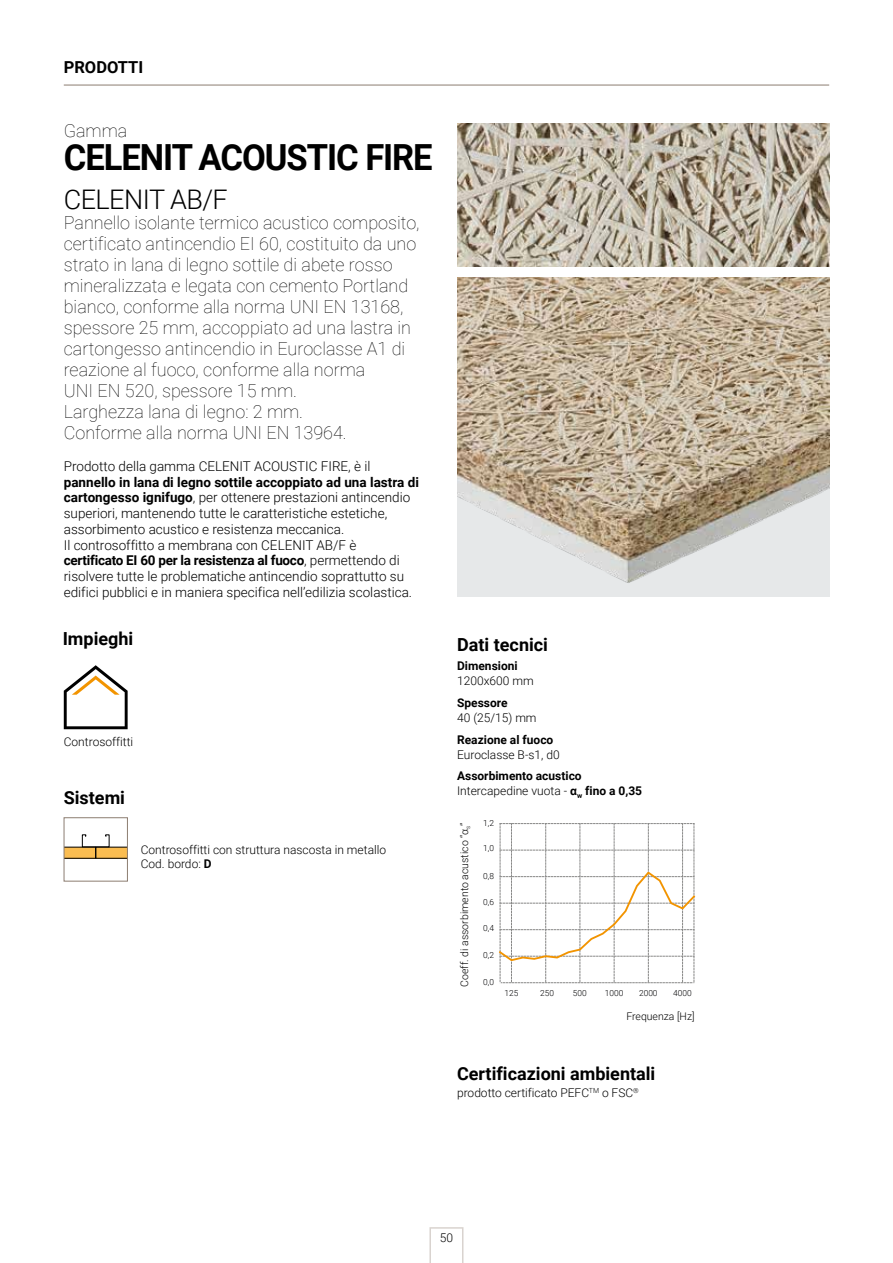
<style>
.page{position:relative;width:893px;height:1263px;background:#fff}
.page>*{position:absolute;margin:0;border:0;box-sizing:border-box;transform-origin:0 0}
.t1{font:700 36px "Roboto";letter-spacing:-.03em;color:#000;scale:.96 1}
.t2{font:300 27px "Roboto";letter-spacing:-.02em;color:#000}
.t3{font:100 18px/21px "Roboto";color:#000}
.t4{font:700 18px "Roboto";color:#000}
.t5{font:700 16.5px "Roboto";color:#000}
.t6{font:300 13.5px/15.8px "Roboto";color:#000}
.t7{font:300 12px/13.5px "Roboto";color:#000}
.t8{font:700 12px/15px "Roboto";color:#000}
.t9{font:300 10.5px "Roboto";color:#000}
.t10{font:300 8.4px "Roboto";color:#020203}
.s1{font-weight:700}
.s2{font-weight:300}
</style>
<div class="page">
<svg style="left:66px;top:834px;width:60px;height:25px"></svg>
<div style="left:64px;top:817px;width:64px;height:64px;border:1px solid #8c7d71"></div>
<img style="left:457px;top:123px;width:372px;height:144px">
<img style="left:457px;top:278px;width:372px;height:318px">
<svg style="left:498px;top:823px;width:198px;height:161px"></svg>
<svg style="left:64px;top:665px;width:64px;height:64px"></svg>
<svg style="left:429px;top:1227px;width:34px;height:36px"></svg>
<hr style="left:64px;top:85px;width:765px;height:1px;background:#8c7d71">
<p class="t5" style="left:64px;top:55px;width:81px">PRODOTTI</p>
<h3 class="t3" style="left:64px;top:119px;width:65px">Gamma</h3>
<h1 class="t1" style="left:64px;top:132px;width:386px">CELENIT ACOUSTIC FIRE</h1>
<h2 class="t2" style="left:64px;top:181px;width:165px">CELENIT AB/F</h2>
<p class="t3" style="left:64px;top:212px;width:357px">Pannello isolante termico acustico composito, certificato antincendio EI 60, costituito da uno strato in lana di legno sottile di abete rosso mineralizzata e legata con cemento Portland bianco, conforme alla norma UNI EN 13168, spessore 25 mm, accoppiato ad una lastra in cartongesso antincendio in Euroclasse A1 di reazione al fuoco, conforme alla norma<br>UNI EN 520, spessore 15 mm.<br>Larghezza lana di legno: 2 mm.<br>Conforme alla norma UNI EN 13964.</p>
<p class="t6" style="left:64px;top:458px;width:308px">Prodotto della gamma CELENIT ACOUSTIC FIRE, è il</p>
<p class="t6" style="left:64px;top:473px;width:357px"><span class="s1">pannello in lana di legno sottile accoppiato ad una lastra di cartongesso ignifugo</span>, per ottenere prestazioni antincendio superiori, mantenendo tutte le caratteristiche estetiche, assorbimento acustico e resistenza meccanica.<br>Il controsoffitto a membrana con CELENIT AB/F è <span class="s1">certificato EI 60 per la resistenza al fuoco</span>, permettendo di risolvere tutte le problematiche antincendio soprattutto su edifici pubblici e in maniera specifica nell’edilizia scolastica.</p>
<h3 class="t4" style="left:63px;top:626px;width:72px">Impieghi</h3>
<p class="t7" style="left:64px;top:734px;width:71px">Controsoffitti</p>
<h3 class="t4" style="left:64px;top:785px;width:63px">Sistemi</h3>
<p class="t7" style="left:141px;top:843px;width:247px">Controsoffitti con struttura nascosta in metallo<br>Cod. bordo: <span class="s1">D</span></p>
<h3 class="t4" style="left:457px;top:631px;width:92px">Dati tecnici</h3>
<p class="t8" style="left:457px;top:658px;width:62px">Dimensioni</p>
<p class="t7" style="left:457px;top:674px;width:78px">1200x600 mm</p>
<p class="t8" style="left:457px;top:695px;width:52px">Spessore</p>
<p class="t7" style="left:457px;top:710px;width:81px">40 (25/15) mm</p>
<p class="t8" style="left:457px;top:731px;width:98px">Reazione al fuoco</p>
<p class="t7" style="left:457px;top:747px;width:104px">Euroclasse B-s1, d0</p>
<p class="t8" style="left:457px;top:768px;width:187px">Assorbimento acustico<br><span class="s2">Intercapedine vuota -</span> α<sub>w</sub> fino a 0,35</p>
<p class="t9" style="left:457px;top:987px;width:166px;rotate:-90deg">Coeff. di assorbimento acustico “α<sub>s</sub>”</p>
<p class="t10" style="left:483px;top:817px;width:12px">1,2</p>
<p class="t10" style="left:483px;top:842px;width:12px">1,0</p>
<p class="t10" style="left:483px;top:870px;width:12px">0,8</p>
<p class="t10" style="left:483px;top:896px;width:12px">0,6</p>
<p class="t10" style="left:483px;top:922px;width:12px">0,4</p>
<p class="t10" style="left:483px;top:949px;width:12px">0,2</p>
<p class="t10" style="left:483px;top:976px;width:12px">0,0</p>
<p class="t10" style="left:504px;top:987px;width:15px">125</p>
<p class="t10" style="left:540px;top:987px;width:15px">250</p>
<p class="t10" style="left:573px;top:987px;width:15px">500</p>
<p class="t10" style="left:605px;top:987px;width:20px">1000</p>
<p class="t10" style="left:639px;top:987px;width:20px">2000</p>
<p class="t10" style="left:673px;top:987px;width:20px">4000</p>
<p class="t9" style="left:626px;top:1009px;width:70px">Frequenza [Hz]</p>
<h3 class="t4" style="left:457px;top:1061px;width:200px">Certificazioni ambientali</h3>
<p class="t7" style="left:457px;top:1086px;width:183px">prodotto certificato PEFC<sup>TM</sup> o FSC<sup>®</sup></p>
<p class="t7" style="left:440px;top:1231px;width:15px">50</p>
</div>
